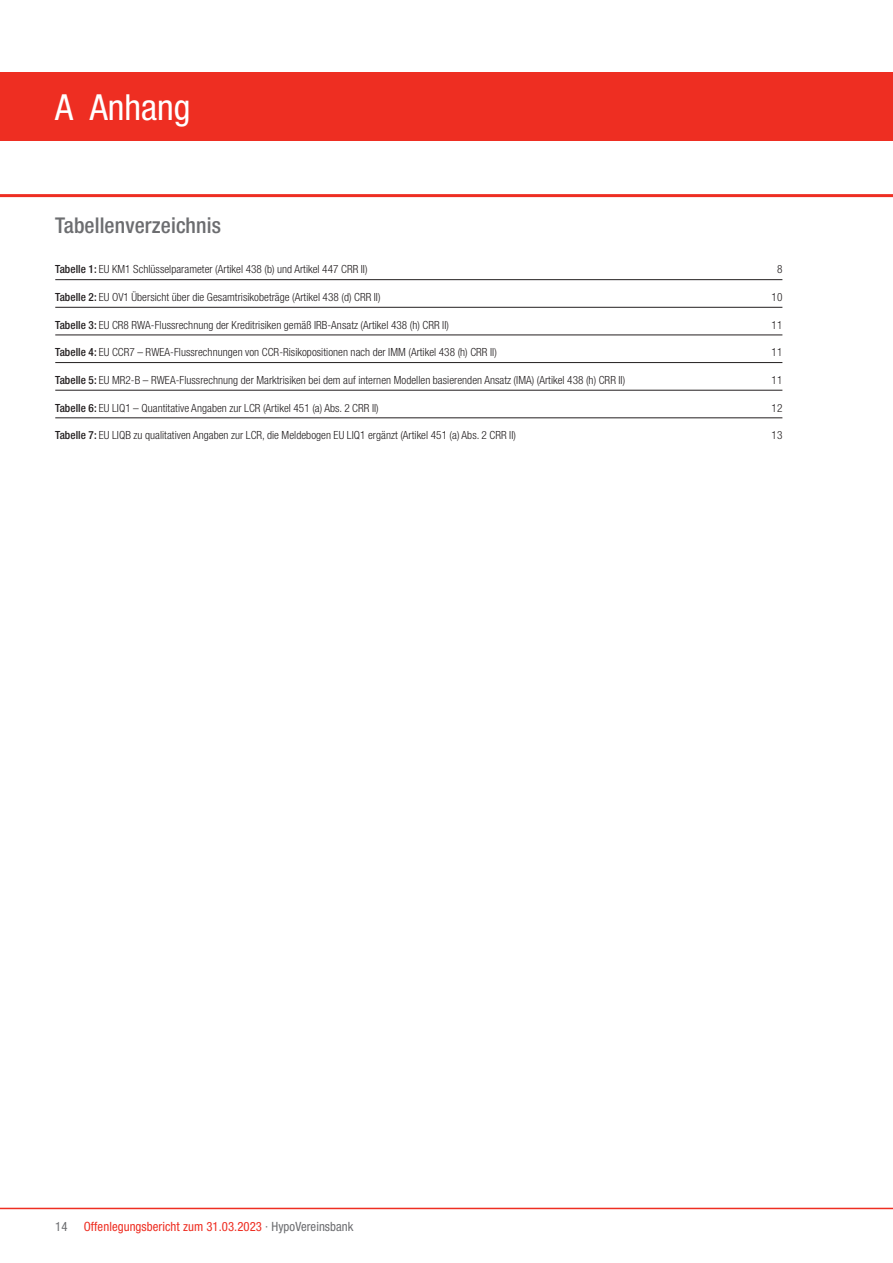
<style>
.page{position:relative;width:893px;height:1263px;background:#fff}
.page>*{position:absolute;margin:0;border:0;box-sizing:border-box;transform-origin:0 0}
.t1{font:condensed 36px "Helvetica Neue";color:#fff}
.t2{font:500 condensed 21.75px "Helvetica Neue";letter-spacing:.005em;color:#6c6d70}
.t3{font:condensed 12.75px "Helvetica Neue";letter-spacing:.005em;color:#ee2e22}
.t4{font:condensed 12.75px "Helvetica Neue";color:#6c6d70}
.t5{font:300 11.25px "Helvetica HVB Cond";letter-spacing:.005em;color:#231f20}
.s1{font-weight:500}
.s2{color:#6c6d70}
</style>
<div class="page">
<hr style="left:0;top:1208px;width:893px;height:1px;background:#ee2e22">
<div style="left:0;top:72px;width:893px;height:68px;background:#ee2e22"></div>
<hr style="left:0;top:194px;width:893px;height:3px;background:#ee2e22">
<hr style="left:55px;top:279px;width:727px;height:1px;background:#231f20">
<hr style="left:55px;top:307px;width:727px;height:1px;background:#231f20">
<hr style="left:55px;top:335px;width:727px;height:1px;background:#231f20">
<hr style="left:55px;top:362px;width:727px;height:1px;background:#231f20">
<hr style="left:55px;top:390px;width:727px;height:1px;background:#231f20">
<hr style="left:55px;top:418px;width:727px;height:1px;background:#231f20">
<h1 class="t1" style="left:55px;top:87px;width:137px">A Anhang</h1>
<h2 class="t2" style="left:55px;top:212px;width:167px">Tabellenverzeichnis</h2>
<p class="t5" style="left:55px;top:263px;width:314px"><span class="s1">Tabelle 1:</span> EU KM1 Schlüsselparameter (Artikel 438 (b) und Artikel 447 CRR II)</p>
<p class="t5" style="left:777px;top:263px;width:7px">8</p>
<p class="t5" style="left:55px;top:291px;width:327px"><span class="s1">Tabelle 2:</span> EU OV1 Übersicht über die Gesamtrisikobeträge (Artikel 438 (d) CRR II)</p>
<p class="t5" style="left:772px;top:291px;width:12px">10</p>
<p class="t5" style="left:55px;top:318px;width:395px"><span class="s1">Tabelle 3:</span> EU CR8 RWA-Flussrechnung der Kreditrisiken gemäß IRB-Ansatz (Artikel 438 (h) CRR II)</p>
<p class="t5" style="left:772px;top:318px;width:12px">11</p>
<p class="t5" style="left:55px;top:346px;width:443px"><span class="s1">Tabelle 4:</span> EU CCR7 – RWEA-Flussrechnungen von CCR-Risikopositionen nach der IMM (Artikel 438 (h) CRR II)</p>
<p class="t5" style="left:772px;top:346px;width:12px">11</p>
<p class="t5" style="left:55px;top:374px;width:571px"><span class="s1">Tabelle 5:</span> EU MR2-B – RWEA-Flussrechnung der Marktrisiken bei dem auf internen Modellen basierenden Ansatz (IMA) (Artikel 438 (h) CRR II)</p>
<p class="t5" style="left:772px;top:374px;width:12px">11</p>
<p class="t5" style="left:55px;top:401px;width:325px"><span class="s1">Tabelle 6:</span> EU LIQ1 – Quantitative Angaben zur LCR (Artikel 451 (a) Abs. 2 CRR II)</p>
<p class="t5" style="left:772px;top:401px;width:12px">12</p>
<p class="t5" style="left:55px;top:429px;width:462px"><span class="s1">Tabelle 7:</span> EU LIQB zu qualitativen Angaben zur LCR, die Meldebogen EU LIQ1 ergänzt (Artikel 451 (a) Abs. 2 CRR II)</p>
<p class="t5" style="left:772px;top:429px;width:12px">13</p>
<p class="t4" style="left:55px;top:1218px;width:14px">14</p>
<p class="t3" style="left:84px;top:1218px;width:271px">Offenlegungsbericht zum 31.03.2023 <span class="s2">· HypoVereinsbank</span></p>
</div>
